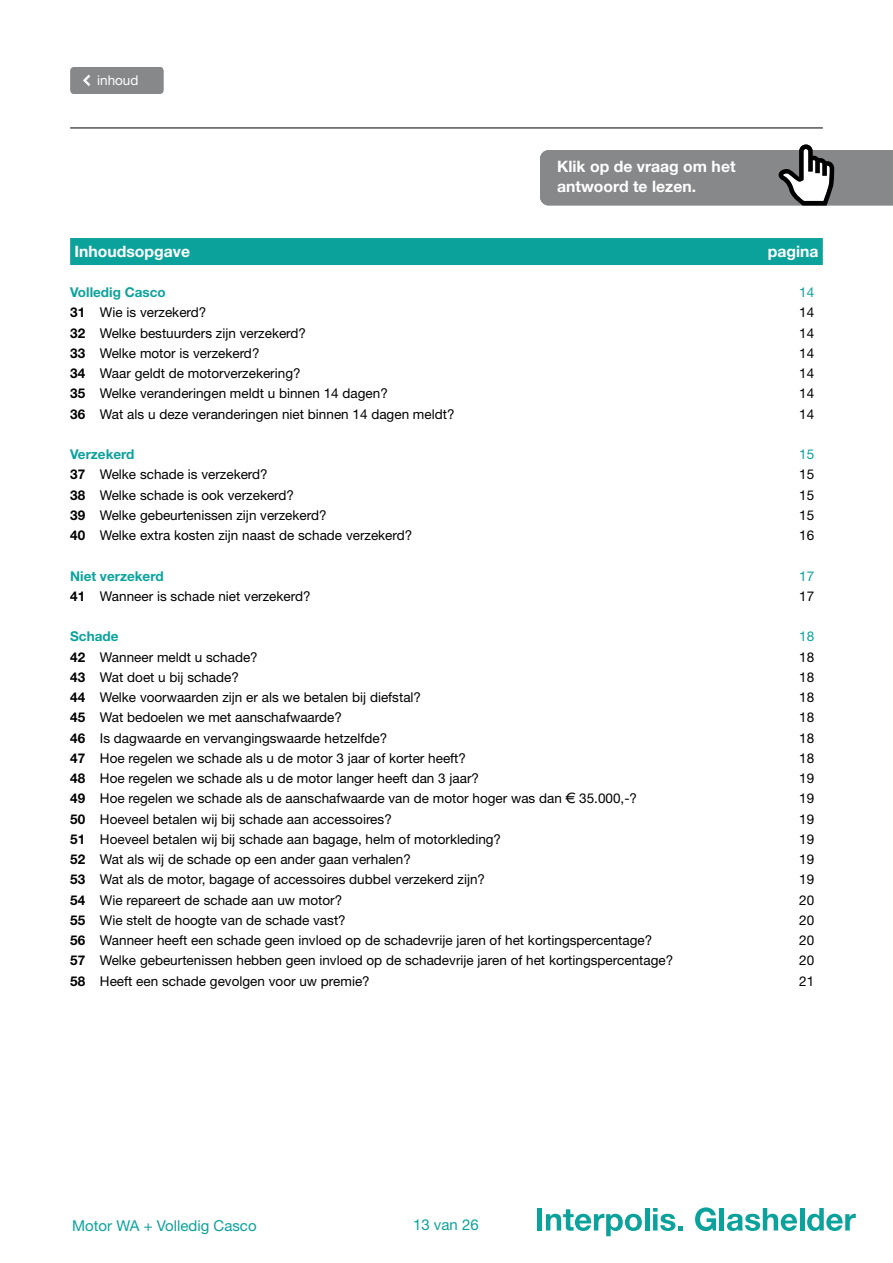
<style>
.page{position:relative;width:893px;height:1263px;background:#fff}
.page>*{position:absolute;margin:0;border:0;box-sizing:border-box;transform-origin:0 0}
.t1{font:700 15.75px/20.2px "Helvetica Neue LT Std";color:#fff}
.t2{font:15px "Helvetica Neue LT Std";color:#0ba29c}
.t3{font:13.5px "Helvetica Neue LT Std";color:#000}
.t4{font:700 13.5px "Helvetica Neue LT Std";color:#0ba29c}
.t5{font:13.5px "Helvetica Neue LT Std";color:#0ba29c}
.t6{font:13.5px "Helvetica Neue LT Std";color:#fff}
.s1{font-weight:700}
.s2{font-family:"Linotype Euro Font Rto S"}
</style>
<div class="page">
<hr style="left:70px;top:128px;width:753px;height:1px;background:#000">
<div style="left:537px;top:1208px;width:5px;height:22px;background:#0ba29c"></div>
<svg style="left:546px;top:1209px;width:96px;height:27px"></svg>
<hr style="left:645px;top:1208px;width:4px;height:22px;background:#0ba29c">
<svg style="left:653px;top:1208px;width:30px;height:23px"></svg>
<svg style="left:695px;top:1207px;width:21px;height:24px"></svg>
<hr style="left:720px;top:1208px;width:4px;height:22px;background:#0ba29c">
<svg style="left:727px;top:1208px;width:70px;height:23px"></svg>
<hr style="left:800px;top:1208px;width:4px;height:22px;background:#0ba29c">
<svg style="left:807px;top:1208px;width:49px;height:23px"></svg>
<div style="left:70px;top:67px;width:94px;height:27px;background:#87888a"></div>
<div style="left:70px;top:238px;width:753px;height:27px;background:#0ba29c"></div>
<svg style="left:540px;top:145px;width:353px;height:60px;background:#909192"></svg>
<p class="t6" style="left:97px;top:72px;width:43px">inhoud</p>
<p class="t1" style="left:557px;top:156px;width:180px">Klik op de vraag om het antwoord te lezen.</p>
<p class="t1" style="left:74px;top:240px;width:117px">Inhoudsopgave</p>
<p class="t1" style="left:768px;top:240px;width:52px">pagina</p>
<p class="t4" style="left:70px;top:284px;width:97px">Volledig Casco</p>
<p class="t5" style="left:799px;top:284px;width:17px">14</p>
<p class="t3" style="left:70px;top:304px;width:138px"><span class="s1">31</span> Wie is verzekerd?</p>
<p class="t3" style="left:799px;top:304px;width:17px">14</p>
<p class="t3" style="left:70px;top:325px;width:237px"><span class="s1">32</span> Welke bestuurders zijn verzekerd?</p>
<p class="t3" style="left:799px;top:325px;width:17px">14</p>
<p class="t3" style="left:70px;top:345px;width:191px"><span class="s1">33</span> Welke motor is verzekerd?</p>
<p class="t3" style="left:799px;top:345px;width:17px">14</p>
<p class="t3" style="left:70px;top:365px;width:232px"><span class="s1">34</span> Waar geldt de motorverzekering?</p>
<p class="t3" style="left:799px;top:365px;width:17px">14</p>
<p class="t3" style="left:70px;top:385px;width:319px"><span class="s1">35</span> Welke veranderingen meldt u binnen 14 dagen?</p>
<p class="t3" style="left:799px;top:385px;width:17px">14</p>
<p class="t3" style="left:70px;top:406px;width:386px"><span class="s1">36</span> Wat als u deze veranderingen niet binnen 14 dagen meldt?</p>
<p class="t3" style="left:799px;top:406px;width:17px">14</p>
<p class="t4" style="left:70px;top:446px;width:66px">Verzekerd</p>
<p class="t5" style="left:799px;top:446px;width:17px">15</p>
<p class="t3" style="left:70px;top:466px;width:199px"><span class="s1">37</span> Welke schade is verzekerd?</p>
<p class="t3" style="left:799px;top:466px;width:17px">15</p>
<p class="t3" style="left:70px;top:487px;width:225px"><span class="s1">38</span> Welke schade is ook verzekerd?</p>
<p class="t3" style="left:799px;top:487px;width:17px">15</p>
<p class="t3" style="left:70px;top:507px;width:258px"><span class="s1">39</span> Welke gebeurtenissen zijn verzekerd?</p>
<p class="t3" style="left:799px;top:507px;width:17px">15</p>
<p class="t3" style="left:70px;top:527px;width:344px"><span class="s1">40</span> Welke extra kosten zijn naast de schade verzekerd?</p>
<p class="t3" style="left:799px;top:527px;width:17px">16</p>
<p class="t4" style="left:70px;top:567px;width:95px">Niet verzekerd</p>
<p class="t5" style="left:799px;top:568px;width:17px">17</p>
<p class="t3" style="left:70px;top:588px;width:242px"><span class="s1">41</span> Wanneer is schade niet verzekerd?</p>
<p class="t3" style="left:799px;top:588px;width:17px">17</p>
<p class="t4" style="left:70px;top:628px;width:50px">Schade</p>
<p class="t5" style="left:799px;top:628px;width:17px">18</p>
<p class="t3" style="left:70px;top:649px;width:189px"><span class="s1">42</span> Wanneer meldt u schade?</p>
<p class="t3" style="left:799px;top:649px;width:17px">18</p>
<p class="t3" style="left:70px;top:669px;width:170px"><span class="s1">43</span> Wat doet u bij schade?</p>
<p class="t3" style="left:799px;top:669px;width:17px">18</p>
<p class="t3" style="left:70px;top:689px;width:352px"><span class="s1">44</span> Welke voorwaarden zijn er als we betalen bij diefstal?</p>
<p class="t3" style="left:799px;top:689px;width:17px">18</p>
<p class="t3" style="left:70px;top:709px;width:273px"><span class="s1">45</span> Wat bedoelen we met aanschafwaarde?</p>
<p class="t3" style="left:799px;top:709px;width:17px">18</p>
<p class="t3" style="left:70px;top:730px;width:319px"><span class="s1">46</span> Is dagwaarde en vervangingswaarde hetzelfde?</p>
<p class="t3" style="left:799px;top:730px;width:17px">18</p>
<p class="t3" style="left:70px;top:750px;width:397px"><span class="s1">47</span> Hoe regelen we schade als u de motor 3 jaar of korter heeft?</p>
<p class="t3" style="left:799px;top:750px;width:17px">18</p>
<p class="t3" style="left:70px;top:770px;width:410px"><span class="s1">48</span> Hoe regelen we schade als u de motor langer heeft dan 3 jaar?</p>
<p class="t3" style="left:799px;top:770px;width:17px">19</p>
<p class="t3" style="left:70px;top:790px;width:568px"><span class="s1">49</span> Hoe regelen we schade als de aanschafwaarde van de motor hoger was dan <span class="s2">e</span> 35.000,-?</p>
<p class="t3" style="left:799px;top:790px;width:17px">19</p>
<p class="t3" style="left:70px;top:811px;width:323px"><span class="s1">50</span> Hoeveel betalen wij bij schade aan accessoires?</p>
<p class="t3" style="left:799px;top:811px;width:17px">19</p>
<p class="t3" style="left:70px;top:831px;width:432px"><span class="s1">51</span> Hoeveel betalen wij bij schade aan bagage, helm of motorkleding?</p>
<p class="t3" style="left:799px;top:831px;width:17px">19</p>
<p class="t3" style="left:70px;top:851px;width:342px"><span class="s1">52</span> Wat als wij de schade op een ander gaan verhalen?</p>
<p class="t3" style="left:799px;top:851px;width:17px">19</p>
<p class="t3" style="left:70px;top:871px;width:416px"><span class="s1">53</span> Wat als de motor, bagage of accessoires dubbel verzekerd zijn?</p>
<p class="t3" style="left:799px;top:871px;width:17px">19</p>
<p class="t3" style="left:70px;top:892px;width:274px"><span class="s1">54</span> Wie repareert de schade aan uw motor?</p>
<p class="t3" style="left:799px;top:892px;width:17px">20</p>
<p class="t3" style="left:70px;top:912px;width:277px"><span class="s1">55</span> Wie stelt de hoogte van de schade vast?</p>
<p class="t3" style="left:799px;top:912px;width:17px">20</p>
<p class="t3" style="left:70px;top:932px;width:584px"><span class="s1">56</span> Wanneer heeft een schade geen invloed op de schadevrije jaren of het kortingspercentage?</p>
<p class="t3" style="left:799px;top:932px;width:17px">20</p>
<p class="t3" style="left:70px;top:952px;width:605px"><span class="s1">57</span> Welke gebeurtenissen hebben geen invloed op de schadevrije jaren of het kortingspercentage?</p>
<p class="t3" style="left:799px;top:952px;width:17px">20</p>
<p class="t3" style="left:70px;top:973px;width:301px"><span class="s1">58</span> Heeft een schade gevolgen voor uw premie?</p>
<p class="t3" style="left:799px;top:973px;width:17px">21</p>
<p class="t2" style="left:72px;top:1216px;width:186px">Motor WA + Volledig Casco</p>
<p class="t2" style="left:413px;top:1216px;width:67px">13 van 26</p>
</div>
